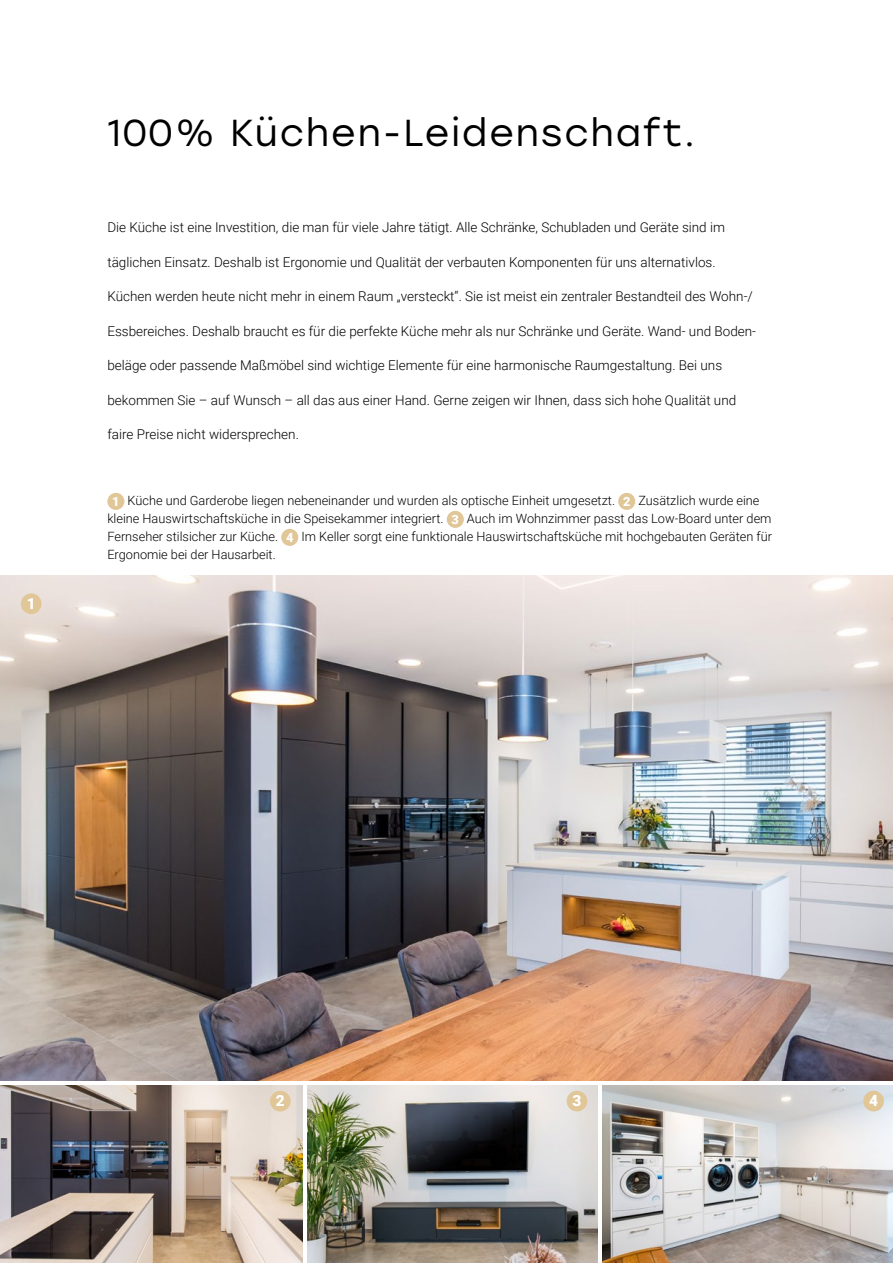
<style>
.page{position:relative;width:893px;height:1263px;background:#fff}
.page>*{position:absolute;margin:0;border:0;box-sizing:border-box;transform-origin:0 0}
.t1{font:37.5px "Stolzl";letter-spacing:.05em;color:#000}
.t2{font:900 15.45px "Roboto";color:#fff}
.t3{font:300 13.5px "Roboto";color:#000}
.t4{font:300 12.75px/18px "Roboto";color:#000}
.s1{font-weight:900;color:#fff}
</style>
<div class="page">
<img style="left:307px;top:1086px;width:291px;height:177px">
<img style="left:0;top:1086px;width:302px;height:177px">
<img style="left:603px;top:1086px;width:290px;height:177px">
<img style="left:0;top:575px;width:893px;height:505px">
<div style="left:107px;top:493px;width:17px;height:17px;background:#e1c697;border-radius:50%"></div>
<div style="left:618px;top:493px;width:17px;height:17px;background:#e1c697;border-radius:50%"></div>
<div style="left:447px;top:511px;width:17px;height:17px;background:#e1c697;border-radius:50%"></div>
<div style="left:281px;top:529px;width:17px;height:17px;background:#e1c697;border-radius:50%"></div>
<div style="left:21px;top:593px;width:21px;height:21px;background:#e1c697;border-radius:50%"></div>
<div style="left:270px;top:1091px;width:21px;height:20px;background:#e1c697;border-radius:50%"></div>
<div style="left:863px;top:1091px;width:21px;height:20px;background:#e1c697;border-radius:50%"></div>
<div style="left:567px;top:1091px;width:20px;height:20px;background:#e1c697;border-radius:50%"></div>
<p class="t2" style="left:27px;top:592px;width:10px">1</p>
<h1 class="t1" style="left:107px;top:107px;width:589px">100% Küchen-Leidenschaft.</h1>
<p class="t3" style="left:107px;top:218px;width:619px">Die Küche ist eine Investition, die man für viele Jahre tätigt. Alle Schränke, Schubladen und Geräte sind im</p>
<p class="t3" style="left:107px;top:253px;width:610px">täglichen Einsatz. Deshalb ist Ergonomie und Qualität der verbauten Komponenten für uns alternativlos.</p>
<p class="t3" style="left:107px;top:287px;width:647px">Küchen werden heute nicht mehr in einem Raum „versteckt“. Sie ist meist ein zentraler Bestandteil des Wohn-/</p>
<p class="t3" style="left:107px;top:322px;width:649px">Essbereiches. Deshalb braucht es für die perfekte Küche mehr als nur Schränke und Geräte. Wand- und Boden-</p>
<p class="t3" style="left:107px;top:356px;width:616px">beläge oder passende Maßmöbel sind wichtige Elemente für eine harmonische Raumgestaltung. Bei uns</p>
<p class="t3" style="left:107px;top:391px;width:630px">bekommen Sie – auf Wunsch – all das aus einer Hand. Gerne zeigen wir Ihnen, dass sich hohe Qualität und</p>
<p class="t3" style="left:107px;top:425px;width:193px">faire Preise nicht widersprechen.</p>
<p class="t4" style="left:107px;top:491px;width:666px;text-indent:5px"><span class="s1">1</span> Küche und Garderobe liegen nebeneinander und wurden als optische Einheit umgesetzt. <span class="s1">2</span> Zusätzlich wurde eine kleine Hauswirtschaftsküche in die Speisekammer integriert. <span class="s1">3</span> Auch im Wohnzimmer passt das Low-Board unter dem Fernseher stilsicher zur Küche. <span class="s1">4</span> Im Keller sorgt eine funktionale Hauswirtschaftsküche mit hochgebauten Geräten für Ergonomie bei der Hausarbeit.</p>
<p class="t2" style="left:276px;top:1090px;width:10px">2</p>
<p class="t2" style="left:572px;top:1090px;width:10px">3</p>
<p class="t2" style="left:869px;top:1090px;width:10px">4</p>
</div>
